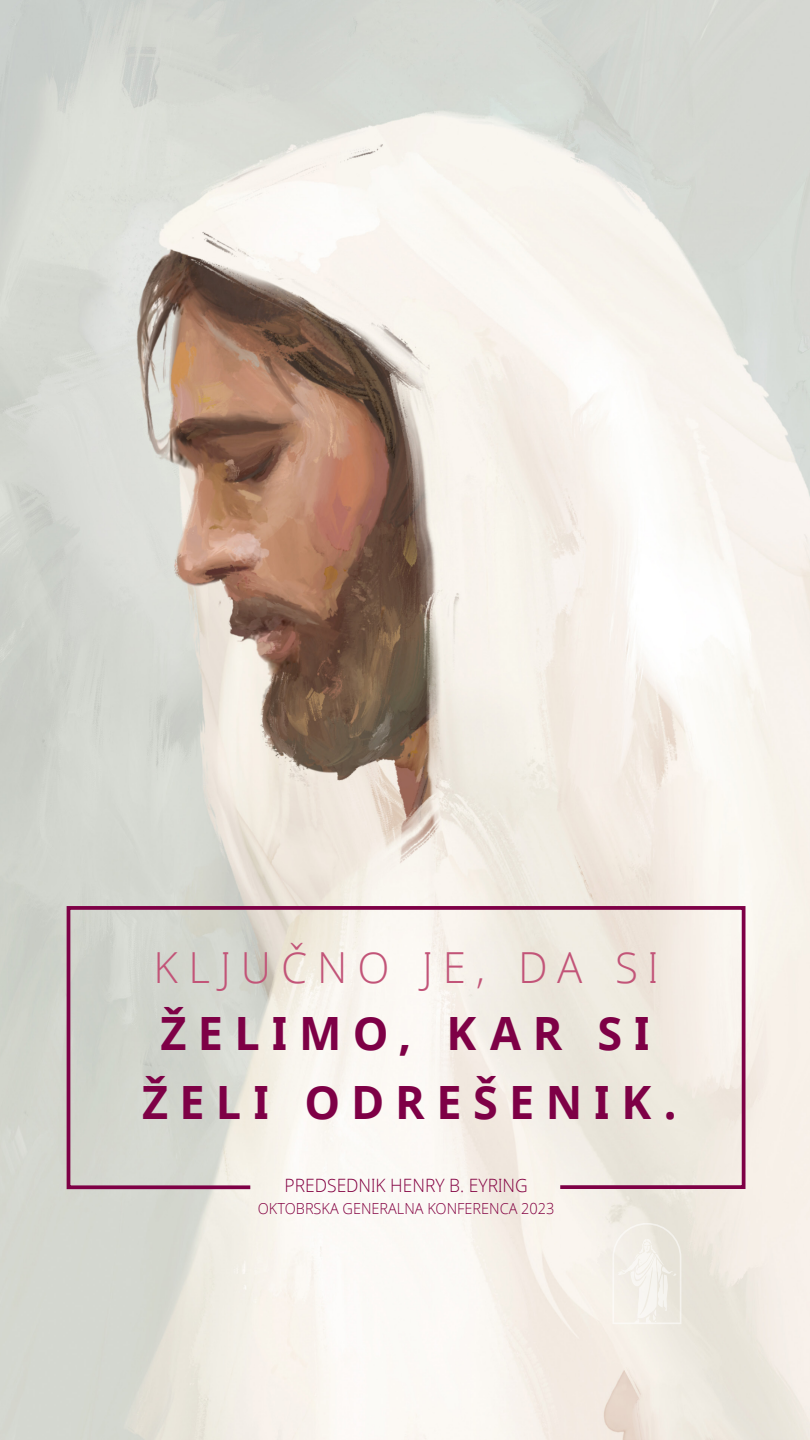
<style>
.page{position:relative;width:810px;height:1440px;background:#fff}
.page>*{position:absolute;margin:0;border:0;box-sizing:border-box;transform-origin:0 0}
.artcl3_p1_figure_image_aside_quote_first{font:700 45.9px/68.2px "Dots Solidlds Lat";letter-spacing:.255em;color:#7e0046;text-align:center}
.artcl3_p1_figure_image_aside_quote_first-2{font:300 42.83px "Dots Solidlds Lat";letter-spacing:.24em;color:#c25478}
.artcl3_p1_figure_image_aside_quote_citat{font:300 18.38px "Dots Solidlds Lat";color:#830041;scale:.95 1}
.artcl3_p1_figure_image_aside_quote_citat-2{font:300 15.3px "Dots Solidlds Lat";color:#830041;scale:.95 1}
</style>
<div class="page">
<img style="left:0;top:0;width:810px;height:1439px">
<svg style="left:612px;top:1223px;width:69px;height:101px"></svg>
<svg style="left:65px;top:904px;width:682px;height:287px"></svg>
<p class="artcl3_p1_figure_image_aside_quote_first-2" style="left:153px;top:936px;width:507px">KLJUČNO JE, DA SI</p>
<p class="artcl3_p1_figure_image_aside_quote_first" style="left:142px;top:1000px;width:536px">ŽELIMO, KAR SI<br>ŽELI ODREŠENIK.</p>
<p class="artcl3_p1_figure_image_aside_quote_citat" style="left:285px;top:1172px;width:257px">PREDSEDNIK HENRY B. EYRING</p>
<p class="artcl3_p1_figure_image_aside_quote_citat-2" style="left:258px;top:1197px;width:314px">OKTOBRSKA GENERALNA KONFERENCA 2023</p>
</div>
